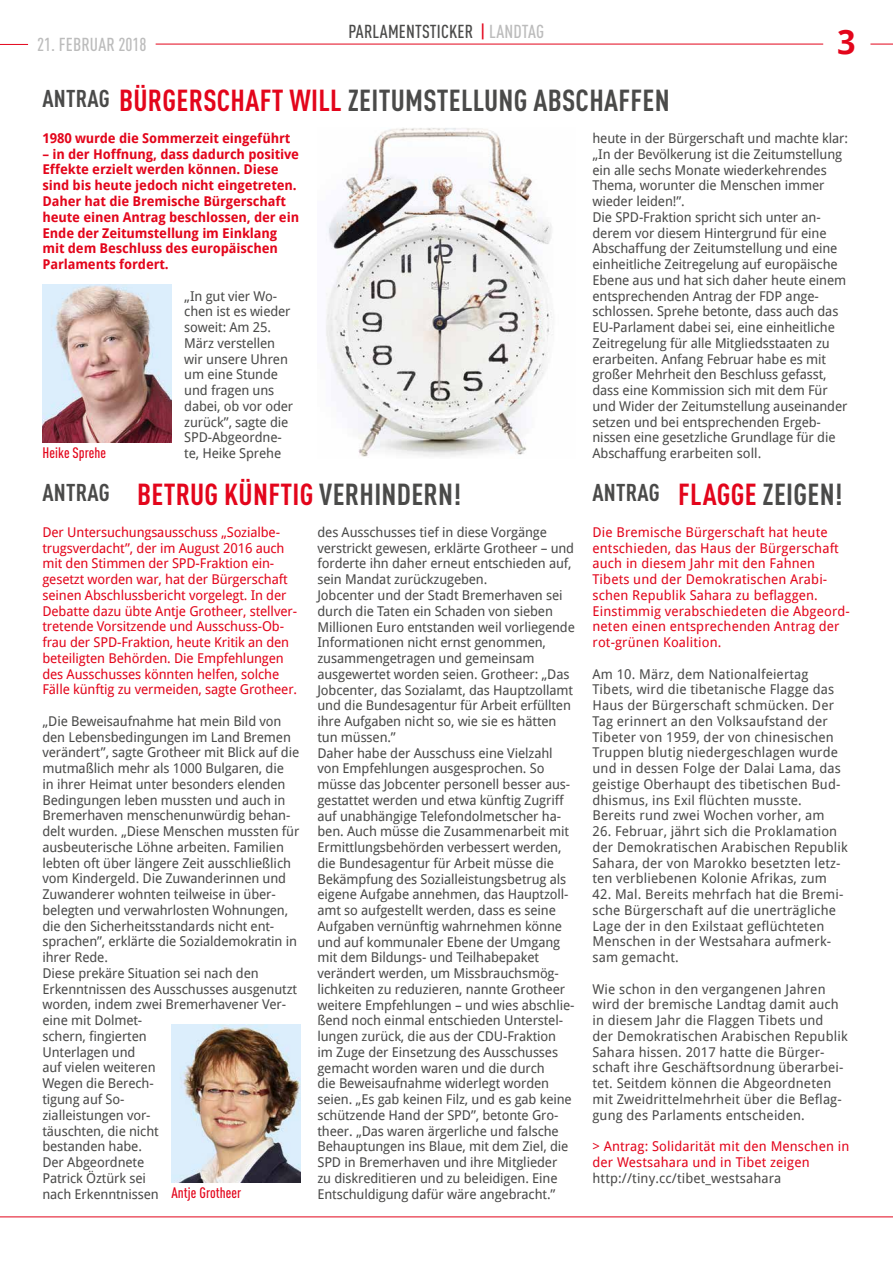
<style>
.page{position:relative;width:893px;height:1263px;background:#fff}
.page>*{position:absolute;margin:0;border:0;box-sizing:border-box;transform-origin:0 0}
.t1{font:700 33px "Droid Sans Pro";color:#e3051b}
.t2{font:700 condensed 30px "DINOT";letter-spacing:.01em;color:#4a4a49}
.t3{font:700 condensed 30px "DINOT";letter-spacing:.01em;color:#e3051b}
.t4{font:500 condensed 18.6px "DINOT";letter-spacing:.01em;color:#4a4a49}
.t5{font:500 condensed 18.6px "DINOT";letter-spacing:.005em;color:#bcbcbc}
.t6{font:500 condensed 15px "DINOT";letter-spacing:.005em;color:#e3051b}
.t7{font:13.5px/15.8px "Droid Sans Pro";letter-spacing:-.01em;color:#4a4a49}
.t8{font:13.5px/15.8px "Droid Sans Pro";letter-spacing:.01em;color:#4a4a49}
.t9{font:13.5px/15.8px "Droid Sans Pro";letter-spacing:-.01em;color:#e3051b}
.t10{font:13.5px/15.8px "Droid Sans Pro";letter-spacing:.01em;color:#e3051b}
.t11{font:700 13.5px/15.8px "Droid Sans Pro";letter-spacing:-.01em;color:#e3051b}
.s1{color:#e3051b}
.s2{color:#bcbcbc}
.s3{font-size:24px}
.s4{font-size:24px;color:#4a4a49}
.s5{color:#4a4a49}
</style>
<div class="page">
<hr style="left:0;top:1216px;width:893px;height:1px;background:#e3051b">
<hr style="left:156px;top:44px;width:667px;height:1px;background:#e3051b">
<svg style="left:0;top:44px;width:28px;height:1px"></svg>
<svg style="left:870px;top:44px;width:23px;height:1px"></svg>
<img style="left:43px;top:285px;width:129px;height:157px">
<img style="left:326px;top:128px;width:227px;height:329px">
<img style="left:171px;top:1025px;width:129px;height:157px">
<h3 class="t4" style="left:349px;top:20px;width:197px">PARLAMENTSTICKER <span class="s1">|</span> <span class="s2">LANDTAG</span></h3>
<h3 class="t5" style="left:37px;top:34px;width:111px">21. FEBRUAR 2018</h3>
<h1 class="t1" style="left:837px;top:19px;width:20px">3</h1>
<h2 class="t2" style="left:43px;top:83px;width:629px"><span class="s3">ANTRAG</span> <span class="s1">BÜRGERSCHAFT WILL</span> ZEITUMSTELLUNG ABSCHAFFEN</h2>
<p class="t11" style="left:43px;top:130px;width:249px">1980 wurde die Sommerzeit eingeführt</p>
<p class="t11" style="left:43px;top:146px;width:258px">– in der Hoffnung, dass dadurch positive Effekte erzielt werden können. Diese sind bis heute jedoch nicht eingetreten.<br>Daher hat die Bremische Bürgerschaft heute einen Antrag beschlossen, der ein Ende der Zeitumstellung im Einklang mit dem Beschluss des europäischen Parlaments fordert.</p>
<p class="t7" style="left:184px;top:287px;width:110px">„In gut vier Wo&shy;chen ist es wieder soweit: Am 25.<br>März verstellen wir unsere Uhren um eine Stunde und fragen uns dabei, ob vor oder zurück”, sagte die<br>SPD-Abgeordne&shy;te, Heike Sprehe</p>
<p class="t7" style="left:592px;top:130px;width:257px">heute in der Bürgerschaft und machte klar: „In der Bevölkerung ist die Zeitumstellung ein alle sechs Monate wiederkehrendes Thema, worunter die Menschen immer wieder leiden!”.<br>Die SPD-Fraktion spricht sich unter an&shy;derem vor diesem Hintergrund für eine Abschaffung der Zeitumstellung und eine einheitliche Zeitregelung auf europäische Ebene aus und hat sich daher heute einem entsprechenden Antrag der FDP ange&shy;schlossen. Sprehe betonte, dass auch das EU-Parlament dabei sei, eine einheitliche Zeitregelung für alle Mitgliedsstaaten zu erarbeiten. Anfang Februar habe es mit großer Mehrheit den Beschluss gefasst, dass eine Kommission sich mit dem Für und Wider der Zeitumstellung auseinander setzen und bei entsprechenden Ergeb&shy;nissen eine gesetzliche Grundlage für die</p>
<p class="t6" style="left:43px;top:444px;width:65px">Heike Sprehe</p>
<p class="t7" style="left:592px;top:445px;width:170px">Abschaffung erarbeiten soll.</p>
<h2 class="t3" style="left:42px;top:476px;width:420px"><span class="s4">ANTRAG</span> BETRUG KÜNFTIG <span class="s5">VERHINDERN!</span></h2>
<p class="t9" style="left:42px;top:524px;width:256px">Der Untersuchungsausschuss „Sozialbe&shy;trugsverdacht”, der im August 2016 auch mit den Stimmen der SPD-Fraktion ein&shy;gesetzt worden war, hat der Bürgerschaft seinen Abschlussbericht vorgelegt. In der Debatte dazu übte Antje Grotheer, stellver&shy;tretende Vorsitzende und Ausschuss-Ob&shy;frau der SPD-Fraktion, heute Kritik an den beteiligten Behörden. Die Empfehlungen des Ausschusses könnten helfen, solche Fälle künftig zu vermeiden, sagte Grotheer.</p>
<p class="t7" style="left:42px;top:713px;width:258px">„Die Beweisaufnahme hat mein Bild von den Lebensbedingungen im Land Bremen verändert”, sagte Grotheer mit Blick auf die mutmaßlich mehr als 1000 Bulgaren, die<br>in ihrer Heimat unter besonders elenden<br>Bedingungen leben mussten und auch in<br>Bremerhaven menschenunwürdig behan&shy;delt wurden. „Diese Menschen mussten für ausbeuterische Löhne arbeiten. Familien lebten oft über längere Zeit ausschließlich vom Kindergeld. Die Zuwanderinnen und<br>Zuwanderer wohnten teilweise in über&shy;belegten und verwahrlosten Wohnungen, die den Sicherheitsstandards nicht ent&shy;sprachen”, erklärte die Sozialdemokratin in ihrer Rede.<br>Diese prekäre Situation sei nach den<br>Erkenntnissen des Ausschusses ausgenutzt worden, indem zwei Bremerhavener Ver&shy;eine mit Dolmet-<br>schern, fingierten<br>Unterlagen und<br>auf vielen weiteren<br>Wegen die Berech-<br>tigung auf So-<br>zialleistungen vor-<br>täuschten, die nicht<br>bestanden habe.<br>Der Abgeordnete<br>Patrick Öztürk sei<br>nach Erkenntnissen</p>
<h2 class="t2" style="left:592px;top:476px;width:252px"><span class="s3">ANTRAG</span> <span class="s1">FLAGGE</span> ZEIGEN!</h2>
<p class="t10" style="left:592px;top:524px;width:259px">Die Bremische Bürgerschaft hat heute entschieden, das Haus der Bürgerschaft auch in diesem Jahr mit den Fahnen Tibets und der Demokratischen Arabi&shy;schen Republik Sahara zu beflaggen.<br>Einstimmig verabschiedeten die Abgeord&shy;neten einen entsprechenden Antrag der rot-grünen Koalition.</p>
<p class="t8" style="left:592px;top:665px;width:250px">Am 10. März, dem Nationalfeiertag Tibets, wird die tibetanische Flagge das Haus der Bürgerschaft schmücken. Der Tag erinnert an den Volksaufstand der Tibeter von 1959, der von chinesischen Truppen blutig niedergeschlagen wurde und in dessen Folge der Dalai Lama, das geistige Oberhaupt des tibetischen Bud&shy;dhismus, ins Exil flüchten musste.<br>Bereits rund zwei Wochen vorher, am</p>
<p class="t8" style="left:592px;top:823px;width:257px">26. Februar, jährt sich die Proklamation der Demokratischen Arabischen Republik Sahara, der von Marokko besetzten letz&shy;ten verbliebenen Kolonie Afrikas, zum</p>
<p class="t8" style="left:592px;top:886px;width:252px">42. Mal. Bereits mehrfach hat die Bremi&shy;sche Bürgerschaft auf die unerträgliche Lage der in den Exilstaat geflüchteten Menschen in der Westsahara aufmerk&shy;sam gemacht.</p>
<p class="t8" style="left:592px;top:980px;width:257px">Wie schon in den vergangenen Jahren wird der bremische Landtag damit auch in diesem Jahr die Flaggen Tibets und<br>der Demokratischen Arabischen Republik Sahara hissen. 2017 hatte die Bürger&shy;schaft ihre Geschäftsordnung überarbei&shy;tet. Seitdem können die Abgeordneten mit Zweidrittelmehrheit über die Beflag&shy;gung des Parlaments entscheiden.</p>
<p class="t10" style="left:592px;top:1138px;width:258px">&gt; Antrag: Solidarität mit den Menschen in der Westsahara und in Tibet zeigen</p>
<p class="t8" style="left:592px;top:1169px;width:190px">http://tiny.cc/tibet_westsahara</p>
<p class="t7" style="left:317px;top:524px;width:259px">des Ausschusses tief in diese Vorgänge verstrickt gewesen, erklärte Grotheer – und forderte ihn daher erneut entschieden auf, sein Mandat zurückzugeben.<br>Jobcenter und der Stadt Bremerhaven sei durch die Taten ein Schaden von sieben Millionen Euro entstanden weil vorliegende Informationen nicht ernst genommen, zusammengetragen und gemeinsam ausgewertet worden seien. Grotheer: „Das Jobcenter, das Sozialamt, das Hauptzollamt und die Bundesagentur für Arbeit erfüllten ihre Aufgaben nicht so, wie sie es hätten tun müssen.”<br>Daher habe der Ausschuss eine Vielzahl von Empfehlungen ausgesprochen. So müsse das Jobcenter personell besser aus&shy;gestattet werden und etwa künftig Zugriff auf unabhängige Telefondolmetscher ha&shy;ben. Auch müsse die Zusammenarbeit mit Ermittlungsbehörden verbessert werden, die Bundesagentur für Arbeit müsse die Bekämpfung des Sozialleistungsbetrug als eigene Aufgabe annehmen, das Hauptzoll&shy;amt so aufgestellt werden, dass es seine Aufgaben vernünftig wahrnehmen könne und auf kommunaler Ebene der Umgang mit dem Bildungs- und Teilhabepaket verändert werden, um Missbrauchsmög&shy;lichkeiten zu reduzieren, nannte Grotheer weitere Empfehlungen – und wies abschlie&shy;ßend noch einmal entschieden Unterstel&shy;lungen zurück, die aus der CDU-Fraktion<br>im Zuge der Einsetzung des Ausschusses gemacht worden waren und die durch<br>die Beweisaufnahme widerlegt worden seien. „Es gab keinen Filz, und es gab keine schützende Hand der SPD”, betonte Gro&shy;theer. „Das waren ärgerliche und falsche Behauptungen ins Blaue, mit dem Ziel, die SPD in Bremerhaven und ihre Mitglieder<br>zu diskreditieren und zu beleidigen. Eine Entschuldigung dafür wäre angebracht.”</p>
<p class="t6" style="left:171px;top:1184px;width:71px">Antje Grotheer</p>
</div>
